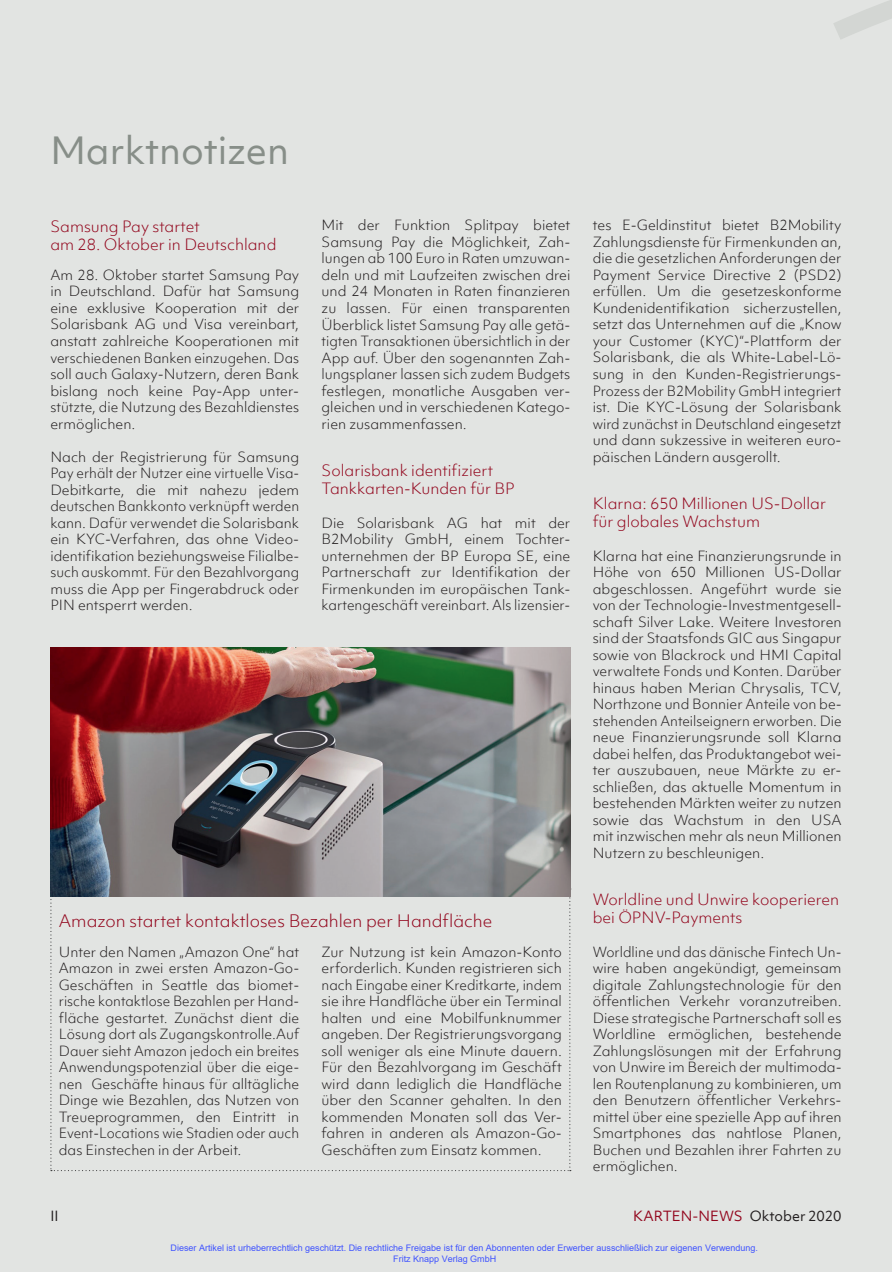
<style>
.page{position:relative;width:892px;height:1272px;background:#e2e4e2}
.page>*{position:absolute;margin:0;border:0;box-sizing:border-box;transform-origin:0 0}
.t1{font:36px "Objektiv Mk 1";color:#878e88}
.t2{font:300 16.5px "Objektiv Mk 1";color:#93071e}
.t3{font:300 15px/18px "Objektiv Mk 1";color:#93071e}
.t4{font:300 13.5px/16.5px "Objektiv Mk 1";color:#231f20;text-align:justify}
.t5{font:13.5px "Objektiv Mk 1";color:#93071e}
.t6{font:13.5px "Objektiv Mk 1";color:#231f20}
.t7{font:9px/10.8px "Arial";color:#4054ff}
.s1{color:#231f20}
</style>
<div class="page">
<svg style="left:834px;top:0;width:58px;height:39px"></svg>
<svg style="left:50px;top:888px;width:521px;height:283px"></svg>
<img style="left:50px;top:648px;width:520px;height:248px">
<h1 class="t1" style="left:50px;top:126px;width:240px">Marktnotizen</h1>
<p class="t3" style="left:50px;top:217px;width:228px">Samsung Pay startet<br>am 28. Oktober in Deutschland</p>
<p class="t4" style="left:50px;top:267px;width:250px">Am 28. Oktober startet Samsung Pay in Deutschland. Dafür hat Samsung eine exklusive Kooperation mit der Solarisbank AG und Visa vereinbart, anstatt zahlreiche Kooperationen mit verschiedenen Banken einzugehen. Das soll auch Galaxy-Nutzern, deren Bank bislang noch keine Pay-App unter&shy;stützte, die Nutzung des Bezahldienstes ermöglichen.</p>
<p class="t4" style="left:50px;top:448px;width:250px">Nach der Registrierung für Samsung Pay erhält der Nutzer eine virtuelle Visa-Debitkarte, die mit nahezu jedem deutschen Bankkonto verknüpft werden kann. Dafür verwendet die Solarisbank ein KYC-Verfahren, das ohne Video&shy;identifikation beziehungsweise Filialbe&shy;such auskommt. Für den Bezahlvorgang muss die App per Fingerabdruck oder PIN entsperrt werden.</p>
<p class="t4" style="left:321px;top:217px;width:250px">Mit der Funktion Splitpay bietet Samsung Pay die Möglichkeit, Zah&shy;lungen ab 100 Euro in Raten umzuwan&shy;deln und mit Laufzeiten zwischen drei und 24 Monaten in Raten finanzieren zu lassen. Für einen transparenten Überblick listet Samsung Pay alle getä&shy;tigten Transaktionen übersichtlich in der App auf. Über den sogenannten Zah&shy;lungsplaner lassen sich zudem Budgets festlegen, monatliche Ausgaben ver&shy;gleichen und in verschiedenen Katego&shy;rien zusammenfassen.</p>
<p class="t3" style="left:321px;top:462px;width:195px">Solarisbank identifiziert<br>Tankkarten-Kunden für BP</p>
<p class="t4" style="left:321px;top:514px;width:250px;text-align:left">Die Solarisbank AG hat mit der B2Mobility GmbH, einem Tochter&shy;unternehmen der BP Europa SE, eine Partnerschaft zur Identifikation der Firmenkunden im europäischen Tank&shy;kartengeschäft vereinbart. Als lizensier-</p>
<p class="t2" style="left:59px;top:909px;width:435px">Amazon startet kontaktloses Bezahlen per Handfläche</p>
<p class="t4" style="left:59px;top:943px;width:242px">Unter den Namen „Amazon One“ hat Amazon in zwei ersten Amazon-Go-Geschäften in Seattle das biomet&shy;rische kontaktlose Bezahlen per Hand&shy;fläche gestartet. Zunächst dient die Lösung dort als Zugangskontrolle.Auf Dauer sieht Amazon jedoch ein breites Anwendungspotenzial über die eige&shy;nen Geschäfte hinaus für alltägliche Dinge wie Bezahlen, das Nutzen von Treueprogrammen, den Eintritt in Event-Locations wie Stadien oder auch das Einstechen in der Arbeit.</p>
<p class="t4" style="left:321px;top:943px;width:242px;text-align:left">Zur Nutzung ist kein Amazon-Konto erforderlich. Kunden registrieren sich nach Eingabe einer Kreditkarte, indem sie ihre Handfläche über ein Terminal halten und eine Mobilfunknummer angeben. Der Registrierungsvorgang soll weniger als eine Minute dauern.<br>Für den Bezahlvorgang im Geschäft wird dann lediglich die Handfläche über den Scanner gehalten. In den kommenden Monaten soll das Ver&shy;fahren in anderen als Amazon-Go-Geschäften zum Einsatz kommen.</p>
<p class="t4" style="left:592px;top:217px;width:250px">tes E-Geldinstitut bietet B2Mobility Zahlungsdienste für Firmenkunden an, die die gesetzlichen Anforderungen der Payment Service Directive 2 (PSD2) erfüllen. Um die gesetzeskonforme Kundenidentifikation sicherzustellen, setzt das Unternehmen auf die „Know your Customer (KYC)“-Plattform der Solarisbank, die als White-Label-Lö&shy;sung in den Kunden-Registrierungs-Prozess der B2Mobility GmbH integriert ist. Die KYC-Lösung der Solarisbank wird zunächst in Deutschland eingesetzt und dann sukzessive in weiteren euro&shy;päischen Ländern ausgerollt.</p>
<p class="t3" style="left:592px;top:495px;width:235px">Klarna: 650 Millionen US-Dollar für globales Wachstum</p>
<p class="t4" style="left:592px;top:547px;width:250px">Klarna hat eine Finanzierungsrunde in Höhe von 650 Millionen US-Dollar abgeschlossen. Angeführt wurde sie von der Technologie-Investmentgesell&shy;schaft Silver Lake. Weitere Investoren sind der Staatsfonds GIC aus Singapur sowie von Blackrock und HMI Capital verwaltete Fonds und Konten. Darüber hinaus haben Merian Chrysalis, TCV, Northzone und Bonnier Anteile von be&shy;stehenden Anteilseignern erworben. Die neue Finanzierungsrunde soll Klarna dabei helfen, das Produktangebot wei&shy;ter auszubauen, neue Märkte zu er&shy;schließen, das aktuelle Momentum in bestehenden Märkten weiter zu nutzen sowie das Wachstum in den USA mit inzwischen mehr als neun Millionen Nutzern zu beschleunigen.</p>
<p class="t3" style="left:592px;top:891px;width:248px">Worldline und Unwire kooperieren bei ÖPNV-Payments</p>
<p class="t4" style="left:592px;top:943px;width:250px;text-align:left">Worldline und das dänische Fintech Un&shy;wire haben angekündigt, gemeinsam digitale Zahlungstechnologie für den öffentlichen Verkehr voranzutreiben.<br>Diese strategische Partnerschaft soll es Worldline ermöglichen, bestehende Zahlungslösungen mit der Erfahrung von Unwire im Bereich der multimoda&shy;len Routenplanung zu kombinieren, um den Benutzern öffentlicher Verkehrs&shy;mittel über eine spezielle App auf ihren Smartphones das nahtlose Planen, Buchen und Bezahlen ihrer Fahrten zu ermöglichen.</p>
<p class="t6" style="left:50px;top:1206px;width:10px">II</p>
<p class="t5" style="left:633px;top:1206px;width:210px">KARTEN-NEWS <span class="s1">Oktober 2020</span></p>
<p class="t7" style="left:393px;top:1242px;width:366px;text-indent:-223px">Dieser Artikel ist urheberrechtlich geschützt. Die rechtliche Freigabe ist für den Abonnenten oder Erwerber ausschließlich zur eigenen Verwendung.<br>Fritz Knapp Verlag GmbH</p>
</div>
